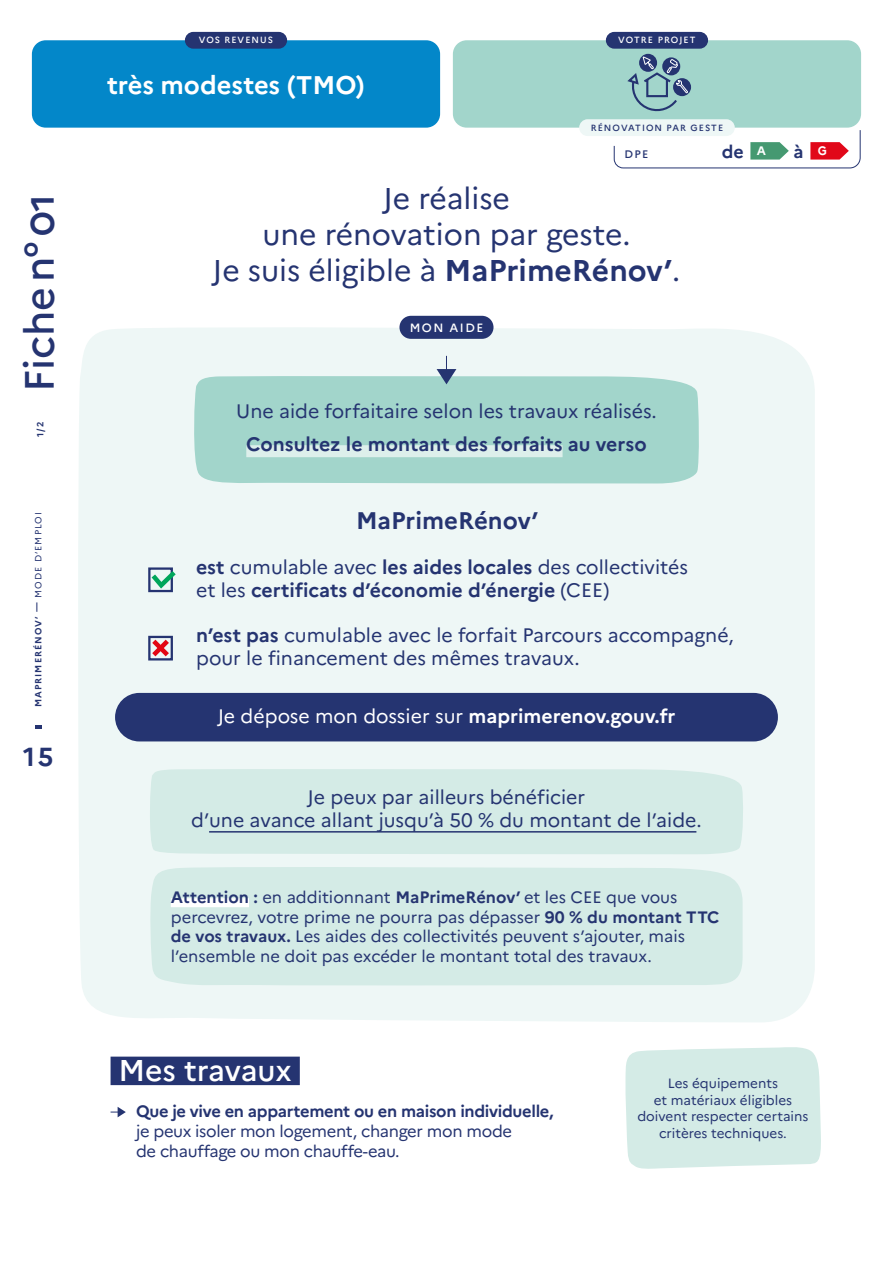
<style>
.page{position:relative;width:893px;height:1263px;background:#fff}
.page>*{position:absolute;margin:0;border:0;box-sizing:border-box;transform-origin:0 0}
.t1{font:500 40.95px "Marianne";color:#253471}
.t2{font:30px/36px "Marianne";color:#253471;text-align:center}
.t3{font:500 30px "Marianne";letter-spacing:-.005em;color:#fff}
.t4{font:700 26.1px "Marianne";color:#253471}
.t5{font:700 25.5px "Marianne";color:#fff}
.t6{font:700 24px "Marianne";color:#253471}
.t7{font:19.5px/23.4px "Marianne";color:#253471}
.t8{font:700 19.5px/23.4px "Marianne";color:#253471}
.t9{font:19.5px "Marianne";color:#fff}
.t10{font:700 17.85px "Marianne";color:#253471}
.t11{font:16.5px/19.8px "Marianne";color:#253471}
.t12{font:16.5px/19.8px "Marianne";letter-spacing:-.02em;color:#253471}
.t13{font:700 16.5px "Marianne";letter-spacing:-.02em;color:#253471}
.t14{font:13.5px/16.5px "Marianne";color:#253471;text-align:center}
.t15{font:500 12px "Marianne";letter-spacing:.12em;color:#fff}
.t16{font:500 10.95px "Marianne";color:#253471}
.t17{font:700 9px "Marianne";letter-spacing:.12em;color:#253471}
.t18{font:500 9px "Marianne";letter-spacing:.12em;color:#fff}
.t19{font:500 9px "Marianne";letter-spacing:.12em;color:#253471}
.s1{font-weight:400}
.s2{font-size:12.3px;color:#fff}
.s3{font-weight:700}
</style>
<div class="page">
<svg style="left:35px;top:726px;width:7px;height:3px"></svg>
<div style="left:78px;top:317px;width:737px;height:705px;background:#eef7f6"></div>
<div style="left:399px;top:316px;width:94px;height:23px;background:#253471;border-radius:12px"></div>
<svg style="left:147px;top:635px;width:27px;height:26px"></svg>
<svg style="left:147px;top:566px;width:34px;height:26px"></svg>
<div style="left:115px;top:693px;width:663px;height:48px;background:#253471;border-radius:24px"></div>
<div style="left:191px;top:376px;width:509px;height:110px;background:#a2d5cb"></div>
<div style="left:246px;top:445px;width:317px;height:12px;background:#ddefeb"></div>
<svg style="left:437px;top:356px;width:19px;height:28px"></svg>
<div style="left:32px;top:40px;width:408px;height:88px;background:#0387c9;border-radius:14px"></div>
<div style="left:185px;top:32px;width:102px;height:17px;background:#253471;border-radius:8px"></div>
<div style="left:149px;top:866px;width:594px;height:121px;background:#d4ebe6"></div>
<div style="left:171px;top:898px;width:78px;height:9px;background:#fff"></div>
<div style="left:453px;top:40px;width:408px;height:88px;background:#a2d5cb;border-radius:14px"></div>
<div style="left:606px;top:32px;width:102px;height:17px;background:#253471;border-radius:8px"></div>
<div style="left:579px;top:119px;width:156px;height:17px;background:#eef7f6;border-radius:8px"></div>
<div style="left:673px;top:78px;width:18px;height:18px;background:#253471;border-radius:50%"></div>
<div style="left:639px;top:54px;width:18px;height:18px;background:#253471;border-radius:50%"></div>
<svg style="left:627px;top:57px;width:61px;height:55px"></svg>
<svg style="left:613px;top:130px;width:248px;height:39px"></svg>
<div style="left:148px;top:769px;width:596px;height:86px;background:#d4ebe6"></div>
<hr style="left:209px;top:831px;width:487px;height:1px;background:#253471">
<div style="left:625px;top:1047px;width:196px;height:122px;background:#d4ebe6"></div>
<div style="left:111px;top:1056px;width:189px;height:29px;background:#253471"></div>
<svg style="left:111px;top:1107px;width:15px;height:10px"></svg>
<h1 class="t1" style="left:14px;top:392px;width:200px;rotate:-90deg">Fichen°01</h1>
<p class="t17" style="left:35px;top:437px;width:17px;rotate:-90deg">1/2</p>
<p class="t17" style="left:33px;top:707px;width:197px;rotate:-90deg">MAPRIMERÉNOV’ — <span class="s1">MODE D’EMPLOI</span></p>
<h3 class="t4" style="left:23px;top:741px;width:32px">15</h3>
<p class="t18" style="left:199px;top:35px;width:76px">VOS REVENUS</p>
<h3 class="t5" style="left:107px;top:69px;width:259px">très modestes (TMO)</h3>
<p class="t18" style="left:618px;top:35px;width:79px">VOTRE PROJET</p>
<p class="t19" style="left:591px;top:122px;width:134px">RÉNOVATION PAR GESTE</p>
<p class="t16" style="left:624px;top:147px;width:25px">DPE</p>
<p class="t10" style="left:722px;top:140px;width:46px">de <span class="s2">A</span></p>
<p class="t10" style="left:794px;top:140px;width:35px">à <span class="s2">G</span></p>
<h2 class="t2" style="left:213px;top:178px;width:469px">Je réalise<br>une rénovation par geste.<br>Je suis éligible à <span class="s3">MaPrimeRénov’</span>.</h2>
<p class="t15" style="left:410px;top:321px;width:75px">MON AIDE</p>
<p class="t7" style="left:236px;top:398px;width:422px">Une aide forfaitaire selon les travaux réalisés.</p>
<p class="t8" style="left:246px;top:432px;width:402px">Consultez le montant des forfaits au verso</p>
<h3 class="t6" style="left:356px;top:506px;width:184px">MaPrimeRénov’</h3>
<p class="t8" style="left:196px;top:555px;width:493px">est <span class="s1">cumulable avec</span> les aides locales <span class="s1">des collectivités et les</span> certificats d’économie d’énergie <span class="s1">(CEE)</span></p>
<p class="t7" style="left:196px;top:622px;width:539px"><span class="s3">n’est pas</span> cumulable avec le forfait Parcours accompagné, pour le financement des mêmes travaux.</p>
<p class="t9" style="left:218px;top:701px;width:459px">Je dépose mon dossier sur <span class="s3">maprimerenov.gouv.fr</span></p>
<p class="t7" style="left:191px;top:784px;width:512px;text-align:center">Je peux par ailleurs bénéficier<br>d’une avance allant jusqu’à 50 % du montant de l’aide.</p>
<p class="t11" style="left:171px;top:886px;width:550px"><span class="s3">Attention :</span> en additionnant <span class="s3">MaPrimeRénov’</span> et les CEE que vous percevrez, votre prime ne pourra pas dépasser <span class="s3">90 % du montant TTC de vos travaux.</span> Les aides des collectivités peuvent s’ajouter, mais l’ensemble ne doit pas excéder le montant total des travaux.</p>
<h2 class="t3" style="left:119px;top:1052px;width:175px">Mes travaux</h2>
<p class="t13" style="left:136px;top:1101px;width:419px">Que je vive en appartement ou en maison individuelle,</p>
<p class="t12" style="left:136px;top:1120px;width:378px">je peux isoler mon logement, changer mon mode de chauffage ou mon chauffe-eau.</p>
<p class="t14" style="left:637px;top:1074px;width:173px">Les équipements<br>et matériaux éligibles doivent respecter certains critères techniques.</p>
</div>
